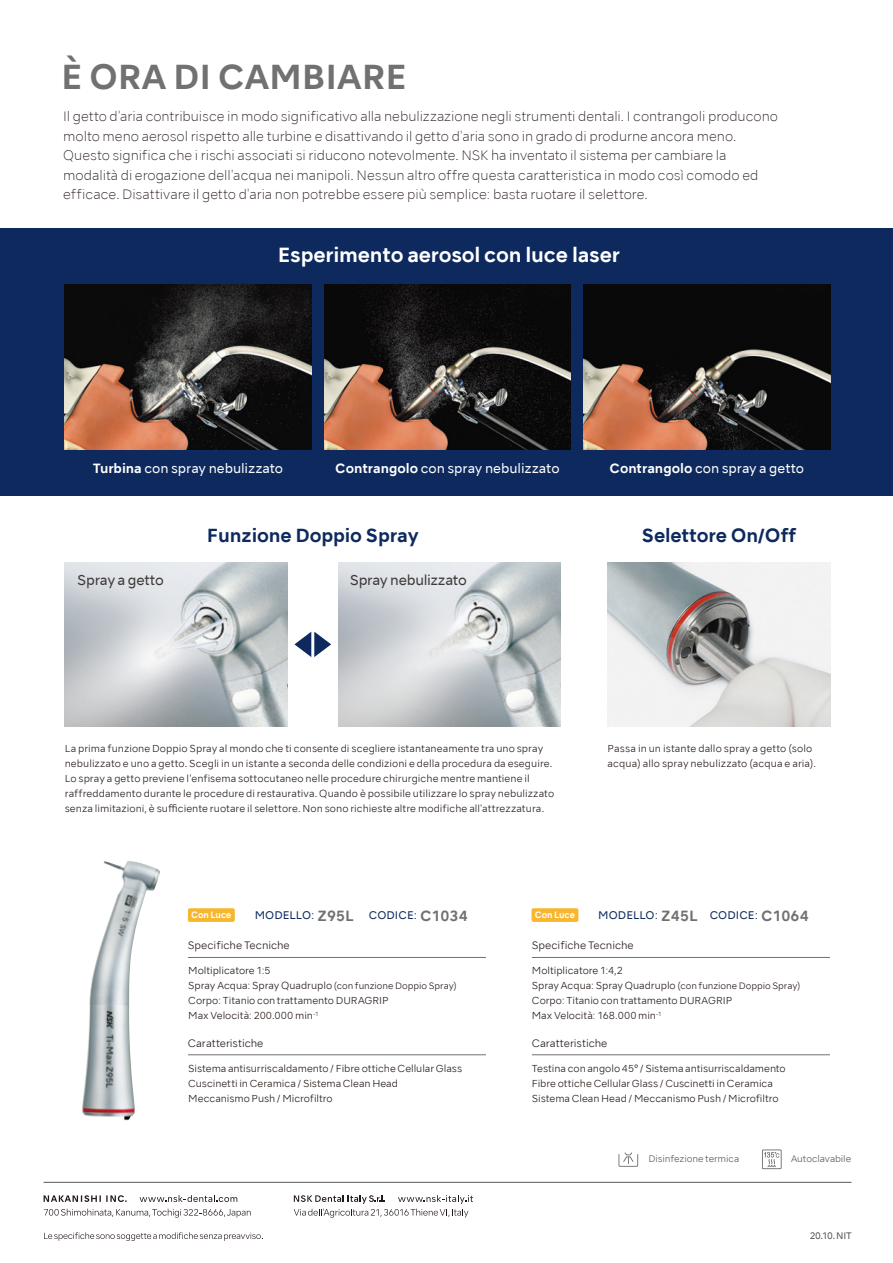
<style>
.page{position:relative;width:893px;height:1263px;background:#fff}
.page>*{position:absolute;margin:0;border:0;box-sizing:border-box;transform-origin:0 0}
.t1{font:700 33px "NSKTSRE";letter-spacing:-.01em;color:#727171}
.t2{font:700 19.5px "NSKTSRE";letter-spacing:-.01em;color:#fff}
.t3{font:700 18px "NSKTSRE";letter-spacing:-.01em;color:#0d295d}
.t4{font:13.5px "NSKTSRE";letter-spacing:-.02em;color:#3e3a39}
.t5{font:200 12.9px/19.5px "NSKTSRE";letter-spacing:-.005em;color:#221815}
.t6{font:12.75px "NSKTSRE";color:#fff}
.t7{font:10.5px "NSKTSRE";letter-spacing:.01em;color:#0d295d}
.t8{font:300 10.2px "NSKTSRE";letter-spacing:-.005em;color:#221815}
.t9{font:300 9.6px/14.9px "NSKTSRE";color:#221815}
.t10{font:300 9px "NSKTSRE";letter-spacing:-.005em;color:#595757}
.t11{font:9px "NSKTSRE";letter-spacing:-.035em;color:#595757}
.t12{font:700 8.85px "NSKTSRE";letter-spacing:-.005em;color:#fff;scale:.95 1}
.s1{font-weight:700}
.s2{font-weight:700;font-size:14.1px;color:#727171}
.s3{font-size:8.85px}
</style>
<div class="page">
<div style="left:0;top:228px;width:893px;height:267px;background:#0d295d"></div>
<img style="left:65px;top:285px;width:246px;height:164px">
<img style="left:324px;top:285px;width:247px;height:164px">
<img style="left:583px;top:285px;width:247px;height:164px">
<svg style="left:294px;top:632px;width:37px;height:25px"></svg>
<img style="left:65px;top:562px;width:222px;height:164px">
<img style="left:338px;top:562px;width:223px;height:164px">
<img style="left:608px;top:562px;width:222px;height:164px">
<img style="left:87px;top:861px;width:39px;height:191px">
<div style="left:531px;top:908px;width:47px;height:14px;background:#f8b62d;border-radius:2px"></div>
<hr style="left:188px;top:957px;width:298px;height:1px;background:#727171">
<hr style="left:188px;top:1054px;width:298px;height:1px;background:#727171">
<div style="left:188px;top:908px;width:47px;height:14px;background:#f8b62d;border-radius:2px"></div>
<hr style="left:532px;top:957px;width:298px;height:1px;background:#727171">
<hr style="left:532px;top:1054px;width:298px;height:1px;background:#727171">
<hr style="left:44px;top:1182px;width:807px;height:1px;background:#595757">
<svg style="left:44px;top:1208px;width:207px;height:10px"></svg>
<svg style="left:44px;top:1232px;width:219px;height:9px"></svg>
<svg style="left:294px;top:1195px;width:179px;height:23px"></svg>
<svg style="left:140px;top:1195px;width:97px;height:7px"></svg>
<svg style="left:44px;top:1195px;width:83px;height:7px"></svg>
<svg style="left:619px;top:1152px;width:19px;height:15px"></svg>
<svg style="left:762px;top:1149px;width:19px;height:20px"></svg>
<h1 class="t1" style="left:61px;top:54px;width:347px">È ORA DI CAMBIARE</h1>
<p class="t5" style="left:63px;top:107px;width:716px">Il getto d'aria contribuisce in modo significativo alla nebulizzazione negli strumenti dentali. I contrangoli producono molto meno aerosol rispetto alle turbine e disattivando il getto d'aria sono in grado di produrne ancora meno.<br>Questo significa che i rischi associati si riducono notevolmente. NSK ha inventato il sistema per cambiare la modalità di erogazione dell'acqua nei manipoli. Nessun altro offre questa caratteristica in modo così comodo ed efficace. Disattivare il getto d'aria non potrebbe essere più semplice: basta ruotare il selettore.</p>
<h2 class="t2" style="left:278px;top:242px;width:344px">Esperimento aerosol con luce laser</h2>
<h3 class="t6" style="left:93px;top:460px;width:192px"><span class="s1">Turbina</span> con spray nebulizzato</h3>
<h3 class="t6" style="left:335px;top:460px;width:226px"><span class="s1">Contrangolo</span> con spray nebulizzato</h3>
<h3 class="t6" style="left:609px;top:460px;width:196px"><span class="s1">Contrangolo</span> con spray a getto</h3>
<h3 class="t3" style="left:207px;top:523px;width:213px">Funzione Doppio Spray</h3>
<h3 class="t3" style="left:641px;top:523px;width:156px">Selettore On/Off</h3>
<h3 class="t4" style="left:77px;top:571px;width:88px">Spray a getto</h3>
<h3 class="t4" style="left:350px;top:571px;width:118px">Spray nebulizzato</h3>
<p class="t9" style="left:65px;top:741px;width:491px">La prima funzione Doppio Spray al mondo che ti consente di scegliere istantaneamente tra uno spray nebulizzato e uno a getto. Scegli in un istante a seconda delle condizioni e della procedura da eseguire.<br>Lo spray a getto previene l'enfisema sottocutaneo nelle procedure chirurgiche mentre mantiene il raffreddamento durante le procedure di restaurativa. Quando è possibile utilizzare lo spray nebulizzato senza limitazioni, è sufficiente ruotare il selettore. Non sono richieste altre modifiche all'attrezzatura.</p>
<p class="t9" style="left:608px;top:741px;width:210px">Passa in un istante dallo spray a getto (solo acqua) allo spray nebulizzato (acqua e aria).</p>
<p class="t12" style="left:191px;top:909px;width:44px">Con Luce</p>
<p class="t7" style="left:255px;top:908px;width:101px">MODELLO: <span class="s2">Z95L</span></p>
<p class="t7" style="left:369px;top:908px;width:100px">CODICE: <span class="s2">C1034</span></p>
<p class="t12" style="left:535px;top:909px;width:44px">Con Luce</p>
<p class="t7" style="left:598px;top:908px;width:212px">MODELLO: <span class="s2">Z45L</span> CODICE: <span class="s2">C1064</span></p>
<p class="t8" style="left:188px;top:939px;width:103px">Specifiche Tecniche</p>
<p class="t8" style="left:532px;top:939px;width:103px">Specifiche Tecniche</p>
<p class="t9" style="left:188px;top:963px;width:270px">Moltiplicatore 1:5<br>Spray Acqua: Spray Quadruplo <span class="s3">(con funzione Doppio Spray)<br></span>Corpo: Titanio con trattamento DURAGRIP<br>Max Velocità: 200.000 min<sup>-1</sup></p>
<p class="t9" style="left:532px;top:963px;width:270px">Moltiplicatore 1:4,2<br>Spray Acqua: Spray Quadruplo <span class="s3">(con funzione Doppio Spray)<br></span>Corpo: Titanio con trattamento DURAGRIP<br>Max Velocità: 168.000 min<sup>-1</sup></p>
<p class="t8" style="left:188px;top:1036px;width:77px">Caratteristiche</p>
<p class="t8" style="left:532px;top:1036px;width:77px">Caratteristiche</p>
<p class="t9" style="left:188px;top:1061px;width:275px">Sistema antisurriscaldamento / Fibre ottiche Cellular Glass<br>Cuscinetti in Ceramica / Sistema Clean Head<br>Meccanismo Push / Microfiltro</p>
<p class="t9" style="left:532px;top:1061px;width:255px">Testina con angolo 45° / Sistema antisurriscaldamento<br>Fibre ottiche Cellular Glass / Cuscinetti in Ceramica<br>Sistema Clean Head / Meccanismo Push / Microfiltro</p>
<p class="t10" style="left:648px;top:1153px;width:92px">Disinfezione termica</p>
<p class="t10" style="left:791px;top:1153px;width:62px">Autoclavabile</p>
<p class="t11" style="left:810px;top:1229px;width:44px">20.10. NIT</p>
</div>
